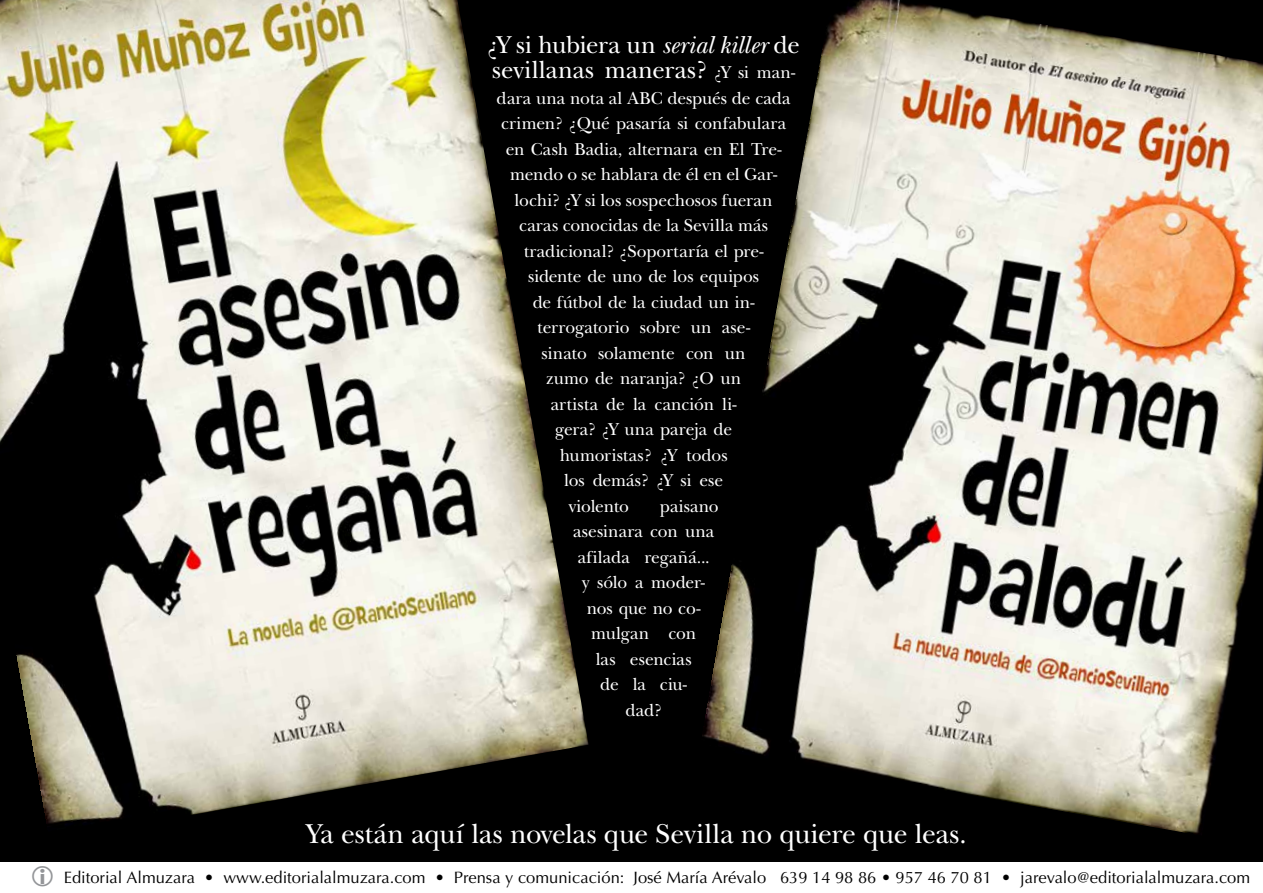
<style>
.page{position:relative;width:1263px;height:893px;background:#fff}
.page>*{position:absolute;margin:0;border:0;box-sizing:border-box;transform-origin:0 0}
.t1{font:28.5px "New Baskerville";letter-spacing:-.01em;color:#fff}
.t2{font:25.5px/25.5px "New Baskerville";color:#fff}
.t3{font:18px "New Baskerville";color:#fff}
.t4{font:16.5px "Optima";color:#000}
.s1{font-style:italic}
.s2{font-size:18px}
</style>
<div class="page">
<div style="left:0;top:0;width:1263px;height:861px;background:#000"></div>
<img style="left:0;top:0;width:589px;height:825px">
<img style="left:702px;top:0;width:561px;height:834px">
<h2 class="t2" style="left:488px;top:32px;width:314px">¿Y si hubiera un <span class="s1">serial killer</span> de sevillanas maneras? <span class="s2">¿Y si man-</span></h2>
<p class="t3" style="left:497px;top:87px;width:295px">dara una nota al ABC después de cada</p>
<p class="t3" style="left:501px;top:113px;width:286px">crimen? ¿Qué pasaría si confabulara</p>
<p class="t3" style="left:506px;top:138px;width:278px">en Cash Badia, alternara en El Tre-</p>
<p class="t3" style="left:510px;top:164px;width:269px">mendo o se hablara de él en el Gar-</p>
<p class="t3" style="left:515px;top:189px;width:259px">lochi? ¿Y si los sospechosos fueran</p>
<p class="t3" style="left:519px;top:215px;width:250px">caras conocidas de la Sevilla más</p>
<p class="t3" style="left:524px;top:240px;width:242px">tradicional? ¿Soportaría el pre-</p>
<p class="t3" style="left:528px;top:266px;width:232px">sidente de uno de los equipos</p>
<p class="t3" style="left:533px;top:291px;width:224px">de fútbol de la ciudad un in-</p>
<p class="t3" style="left:537px;top:317px;width:215px">terrogatorio sobre un ase-</p>
<p class="t3" style="left:542px;top:342px;width:205px">sinato solamente con un</p>
<p class="t3" style="left:546px;top:368px;width:196px">zumo de naranja? ¿O un</p>
<p class="t3" style="left:551px;top:393px;width:188px">artista de la canción li-</p>
<p class="t3" style="left:555px;top:419px;width:178px">gera? ¿Y una pareja de</p>
<p class="t3" style="left:560px;top:444px;width:169px">humoristas? ¿Y todos</p>
<p class="t3" style="left:564px;top:470px;width:160px">los demás? ¿Y si ese</p>
<p class="t3" style="left:569px;top:495px;width:62px">violento</p>
<p class="t3" style="left:660px;top:495px;width:60px">paisano</p>
<p class="t3" style="left:573px;top:521px;width:142px">asesinara con una</p>
<p class="t3" style="left:578px;top:546px;width:133px">afilada regañá...</p>
<p class="t3" style="left:582px;top:572px;width:124px">y sólo a moder-</p>
<p class="t3" style="left:587px;top:597px;width:116px">nos que no co-</p>
<p class="t3" style="left:591px;top:623px;width:107px">mulgan con</p>
<p class="t3" style="left:596px;top:648px;width:98px">las esencias</p>
<p class="t3" style="left:600px;top:674px;width:89px">de la ciu-</p>
<p class="t3" style="left:625px;top:699px;width:38px">dad?</p>
<h1 class="t1" style="left:307px;top:817px;width:661px">Ya están aquí las novelas que Sevilla no quiere que leas.</h1>
<p class="t4" style="left:64px;top:868px;width:1188px">Editorial Almuzara • www.editorialalmuzara.com • Prensa y comunicación: José María Arévalo 639 14 98 86 • 957 46 70 81 • jarevalo@editorialalmuzara.com</p>
</div>
